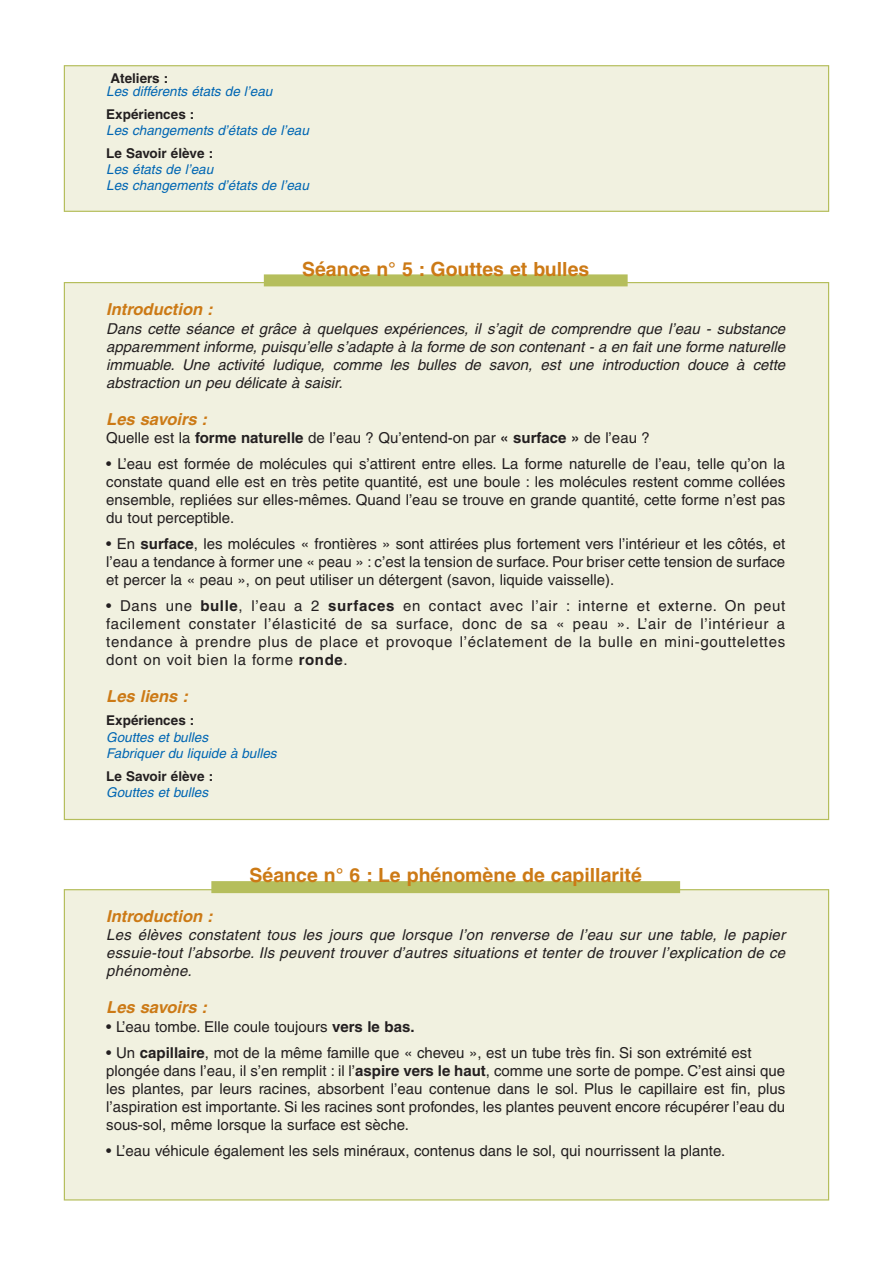
<style>
.page{position:relative;width:893px;height:1263px;background:#fff}
.page>*{position:absolute;margin:0;border:0;box-sizing:border-box;transform-origin:0 0}
.t1{font:700 19.5px "Helvetica";color:#cc7a16}
.t2{font:italic 700 16.5px "Helvetica";color:#cc7a16}
.t3{font:15px/18px "Helvetica";color:#231f20;text-align:justify}
.t4{font:italic 15px/18px "Helvetica";color:#231f20;text-align:justify}
.t5{font:italic 13.5px/16.2px "Helvetica";color:#0066b3}
.t6{font:700 13.5px "Helvetica";color:#231f20}
.s1{font-weight:700}
</style>
<div class="page">
<div style="left:64px;top:890px;width:765px;height:310px;background:#f1f1e0"></div>
<div style="left:64px;top:283px;width:765px;height:536px;background:#f1f1e0"></div>
<div style="left:64px;top:66px;width:765px;height:145px;background:#f1f1e0"></div>
<div style="left:64px;top:65px;width:765px;height:147px;border:1px solid #b5be5c"></div>
<div style="left:264px;top:274px;width:364px;height:12px;background:#b5be5c"></div>
<div style="left:211px;top:881px;width:469px;height:12px;background:#b5be5c"></div>
<p class="t6" style="left:110px;top:74px;width:59px">Ateliers :</p>
<p class="t5" style="left:106px;top:84px;width:170px">Les différents états de l’eau</p>
<p class="t6" style="left:106px;top:109px;width:90px">Expériences :</p>
<p class="t5" style="left:106px;top:123px;width:207px">Les changements d’états de l’eau</p>
<p class="t6" style="left:106px;top:148px;width:108px">Le Savoir élève :</p>
<p class="t5" style="left:106px;top:163px;width:207px">Les états de l’eau<br>Les changements d’états de l’eau</p>
<h1 class="t1" style="left:302px;top:262px;width:289px">Séance n° 5 : Gouttes et bulles</h1>
<p class="t2" style="left:106px;top:303px;width:111px">Introduction :</p>
<p class="t4" style="left:106px;top:321px;width:683px">Dans cette séance et grâce à quelques expériences, il s’agit de comprendre que l’eau - substance apparemment informe, puisqu’elle s’adapte à la forme de son contenant - a en fait une forme naturelle immuable. Une activité ludique, comme les bulles de savon, est une introduction douce à cette abstraction un peu délicate à saisir.</p>
<p class="t2" style="left:106px;top:413px;width:106px">Les savoirs :</p>
<p class="t3" style="left:106px;top:431px;width:545px">Quelle est la <span class="s1">forme naturelle</span> de l’eau ? Qu’entend-on par <span class="s1">« surface »</span> de l’eau ?</p>
<p class="t3" style="left:106px;top:456px;width:680px">• L’eau est formée de molécules qui s’attirent entre elles. La forme naturelle de l’eau, telle qu’on la constate quand elle est en très petite quantité, est une boule : les molécules restent comme collées ensemble, repliées sur elles-mêmes. Quand l’eau se trouve en grande quantité, cette forme n’est pas du tout perceptible.</p>
<p class="t3" style="left:106px;top:536px;width:680px">• En <span class="s1">surface</span>, les molécules « frontières » sont attirées plus fortement vers l’intérieur et les côtés, et l’eau a tendance à former une « peau » : c’est la tension de surface. Pour briser cette tension de surface et percer la « peau », on peut utiliser un détergent (savon, liquide vaisselle).</p>
<p class="t3" style="left:106px;top:598px;width:680px">• Dans une <span class="s1">bulle</span>, l’eau a 2 <span class="s1">surfaces</span> en contact avec l’air : interne et externe. On peut facilement constater l’élasticité de sa surface, donc de sa « peau ». L’air de l’intérieur a tendance à prendre plus de place et provoque l’éclatement de la bulle en mini-gouttelettes dont on voit bien la forme <span class="s1">ronde</span>.</p>
<p class="t2" style="left:106px;top:690px;width:86px">Les liens :</p>
<p class="t6" style="left:106px;top:716px;width:90px">Expériences :</p>
<p class="t5" style="left:106px;top:730px;width:174px">Gouttes et bulles<br>Fabriquer du liquide à bulles</p>
<p class="t6" style="left:106px;top:771px;width:108px">Le Savoir élève :</p>
<p class="t5" style="left:106px;top:785px;width:106px">Gouttes et bulles</p>
<h1 class="t1" style="left:250px;top:868px;width:394px">Séance n° 6 : Le phénomène de capillarité</h1>
<p class="t2" style="left:106px;top:910px;width:111px">Introduction :</p>
<p class="t4" style="left:106px;top:927px;width:683px">Les élèves constatent tous les jours que lorsque l’on renverse de l’eau sur une table, le papier essuie-tout l’absorbe. Ils peuvent trouver d’autres situations et tenter de trouver l’explication de ce phénomène.</p>
<p class="t2" style="left:106px;top:1001px;width:106px">Les savoirs :</p>
<p class="t3" style="left:106px;top:1019px;width:310px">• L’eau tombe. Elle coule toujours <span class="s1">vers le bas.</span></p>
<p class="t3" style="left:106px;top:1045px;width:680px;text-align:left">• Un <span class="s1">capillaire</span>, mot de la même famille que « cheveu », est un tube très fin. Si son extrémité est plongée dans l’eau, il s’en remplit : il l’<span class="s1">aspire vers le haut</span>, comme une sorte de pompe. C’est ainsi que les plantes, par leurs racines, absorbent l’eau contenue dans le sol. Plus le capillaire est fin, plus l’aspiration est importante. Si les racines sont profondes, les plantes peuvent encore récupérer l’eau du sous-sol, même lorsque la surface est sèche.</p>
<p class="t3" style="left:106px;top:1143px;width:621px">• L’eau véhicule également les sels minéraux, contenus dans le sol, qui nourrissent la plante.</p>
</div>
